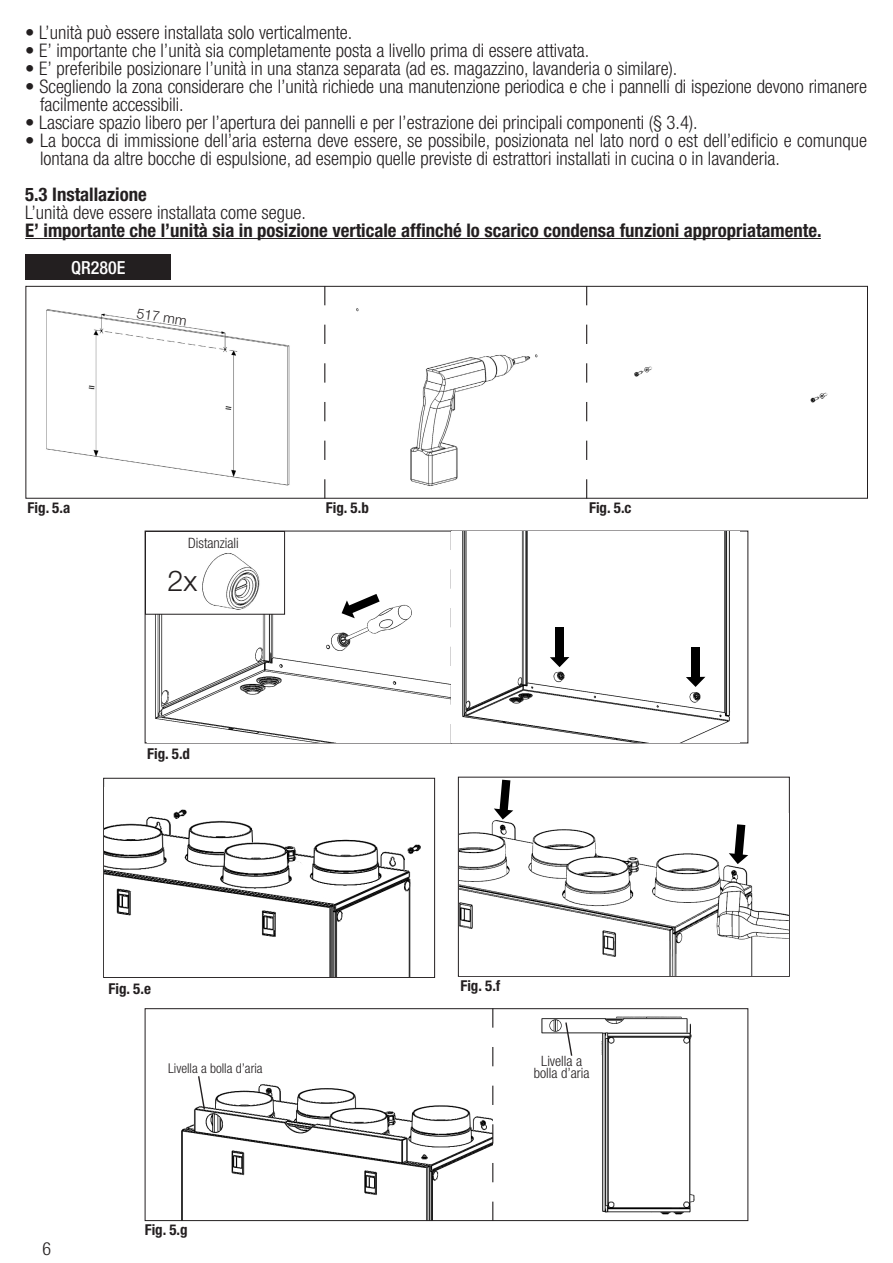
<style>
.page{position:relative;width:893px;height:1263px;background:#fff}
.page>*{position:absolute;margin:0;border:0;box-sizing:border-box;transform-origin:0 0}
.t1{font:300 28.8px "Helvetica Neue LT Std";color:#231f20}
.t2{font:300 condensed 18.75px/18px "Helvetica Neue LT Std";color:#231f20}
.t3{font:700 condensed 18.75px "Helvetica Neue LT Std";color:#231f20}
.t4{font:500 condensed 18px "Helvetica Neue LT Std";color:#fff}
.t5{font:300 condensed 18px "Helvetica Neue LT Std";color:#231f20}
.t6{font:700 condensed 15px "Helvetica Neue LT Std";color:#231f20}
.t7{font:300 condensed 14.25px/12px "Helvetica Neue LT Std";color:#231f20;text-align:center}
.t8{font:300 13.95px "Helvetica Neue LT Std";color:#231f20}
.t9{font:300 condensed 13.5px "Helvetica Neue LT Std";color:#231f20}
</style>
<div class="page">
<hr style="left:25px;top:238px;width:796px;height:1px;background:#231f20">
<div style="left:26px;top:286px;width:842px;height:213px;border:1px solid #231f20"></div>
<img style="left:356px;top:308px;width:182px;height:178px">
<img style="left:634px;top:366px;width:194px;height:37px">
<img style="left:46px;top:309px;width:244px;height:177px">
<svg style="left:124px;top:309px;width:75px;height:19px"></svg>
<svg style="left:324px;top:286px;width:1px;height:213px"></svg>
<svg style="left:586px;top:286px;width:1px;height:213px"></svg>
<div style="left:458px;top:777px;width:332px;height:200px;border:1px solid #231f20"></div>
<img style="left:181px;top:1084px;width:311px;height:135px">
<svg style="left:197px;top:1076px;width:9px;height:35px"></svg>
<div style="left:103px;top:778px;width:332px;height:200px;border:1px solid #231f20"></div>
<img style="left:459px;top:814px;width:330px;height:161px">
<img style="left:541px;top:1016px;width:154px;height:199px">
<img style="left:155px;top:571px;width:296px;height:171px">
<svg style="left:494px;top:780px;width:19px;height:39px"></svg>
<svg style="left:729px;top:824px;width:19px;height:40px"></svg>
<div style="left:145px;top:531px;width:140px;height:83px;background:#fff"></div>
<div style="left:145px;top:531px;width:140px;height:84px;border:1px solid #231f20"></div>
<img style="left:202px;top:553px;width:58px;height:57px">
<img style="left:462px;top:649px;width:268px;height:93px">
<img style="left:462px;top:532px;width:268px;height:117px">
<svg style="left:342px;top:594px;width:38px;height:24px"></svg>
<svg style="left:550px;top:657px;width:19px;height:10px"></svg>
<div style="left:555px;top:627px;width:9px;height:32px;background:#000"></div>
<svg style="left:686px;top:677px;width:19px;height:10px"></svg>
<div style="left:691px;top:647px;width:9px;height:32px;background:#000"></div>
<div style="left:528px;top:1056px;width:67px;height:27px;background:#fff"></div>
<svg style="left:564px;top:1021px;width:9px;height:35px"></svg>
<div style="left:145px;top:1008px;width:603px;height:213px;border:1px solid #231f20"></div>
<svg style="left:492px;top:1008px;width:1px;height:213px"></svg>
<img style="left:105px;top:787px;width:329px;height:190px">
<div style="left:290px;top:862px;width:12px;height:9px;background:#fff;border-radius:50%"></div>
<div style="left:290px;top:861px;width:13px;height:11px;border:2px solid #fff;border-radius:50%"></div>
<div style="left:634px;top:873px;width:12px;height:9px;background:#fff;border-radius:50%"></div>
<div style="left:634px;top:872px;width:13px;height:11px;border:2px solid #fff;border-radius:50%"></div>
<div style="left:391px;top:1125px;width:12px;height:10px;background:#fff;border-radius:50%"></div>
<div style="left:391px;top:1125px;width:13px;height:10px;border:2px solid #fff;border-radius:50%"></div>
<div style="left:322px;top:890px;width:12px;height:9px;background:#fff;border-radius:50%"></div>
<div style="left:321px;top:889px;width:14px;height:11px;border:2px solid #fff;border-radius:50%"></div>
<div style="left:662px;top:912px;width:12px;height:9px;background:#fff;border-radius:50%"></div>
<div style="left:662px;top:911px;width:13px;height:10px;border:2px solid #fff;border-radius:50%"></div>
<div style="left:25px;top:255px;width:146px;height:25px;background:#231f20"></div>
<div style="left:281px;top:691px;width:86px;height:26px;background:#fff;border-radius:50%"></div>
<div style="left:528px;top:701px;width:58px;height:21px;background:#fff;border-radius:50%"></div>
<div style="left:621px;top:715px;width:58px;height:17px;background:#fff;border-radius:50%"></div>
<p class="t2" style="left:25px;top:23px;width:329px">• L’unità può essere installata solo verticalmente.</p>
<p class="t2" style="left:25px;top:41px;width:566px">• E’ importante che l’unità sia completamente posta a livello prima di essere attivata.</p>
<p class="t2" style="left:25px;top:59px;width:654px">• E’ preferibile posizionare l’unità in una stanza separata (ad es. magazzino, lavanderia o similare).</p>
<p class="t2" style="left:40px;top:77px;width:828px;text-indent:-15px">• Scegliendo la zona considerare che l’unità richiede una manutenzione periodica e che i pannelli di ispezione devono rimanere facilmente accessibili.</p>
<p class="t2" style="left:25px;top:113px;width:674px">• Lasciare spazio libero per l’apertura dei pannelli e per l’estrazione dei principali componenti (§ 3.4).</p>
<p class="t2" style="left:40px;top:131px;width:828px;text-indent:-15px">• La bocca di immissione dell’aria esterna deve essere, se possibile, posizionata nel lato nord o est dell’edificio e comunque lontana da altre bocche di espulsione, ad esempio quelle previste di estrattori installati in cucina o in lavanderia.</p>
<p class="t3" style="left:25px;top:183px;width:123px">5.3 Installazione</p>
<p class="t2" style="left:25px;top:203px;width:282px">L’unità deve essere installata come segue.</p>
<p class="t3" style="left:25px;top:219px;width:798px">E’ importante che l’unità sia in posizione verticale affinché lo scarico condensa funzioni appropriatamente.</p>
<p class="t4" style="left:71px;top:257px;width:56px">QR280E</p>
<p class="t8" style="left:138px;top:305px;width:52px;rotate:8deg">517 mm</p>
<p class="t6" style="left:28px;top:498px;width:44px">Fig. 5.a</p>
<p class="t6" style="left:589px;top:498px;width:44px">Fig. 5.c</p>
<p class="t6" style="left:326px;top:498px;width:44px">Fig. 5.b</p>
<p class="t7" style="left:188px;top:536px;width:52px">Distanziali</p>
<p class="t1" style="left:167px;top:564px;width:31px">2x</p>
<p class="t6" style="left:147px;top:744px;width:44px">Fig. 5.d</p>
<p class="t6" style="left:109px;top:979px;width:44px">Fig. 5.e</p>
<p class="t9" style="left:168px;top:1060px;width:96px">Livella a bolla d’aria</p>
<p class="t5" style="left:42px;top:1238px;width:10px">6</p>
<p class="t6" style="left:145px;top:1220px;width:44px">Fig. 5.g</p>
<p class="t6" style="left:460px;top:976px;width:41px">Fig. 5.f</p>
<p class="t7" style="left:534px;top:1055px;width:57px">Livella a bolla d’aria</p>
</div>
